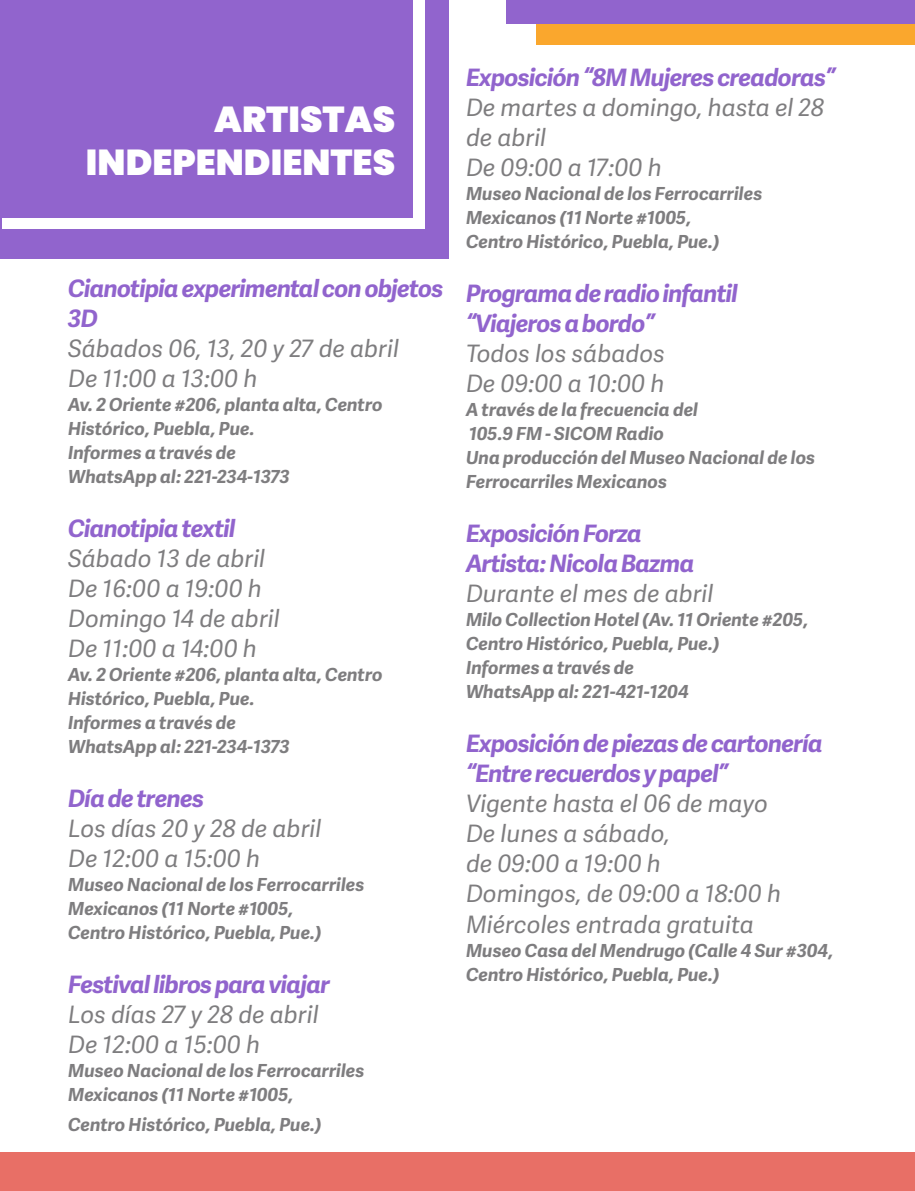
<style>
.page{position:relative;width:915px;height:1191px;background:#fff}
.page>*{position:absolute;margin:0;border:0;box-sizing:border-box;transform-origin:0 0}
.SUBS_T2{font:900 36px "Poppins";color:#fff}
.SUBS_T2-2{font:italic 24px/30px "Adelle Sans";color:#7e7d7f}
.SUBS_T2-3{font:italic 700 24px/30px "Adelle Sans";letter-spacing:-.03em;color:#9164cd}
.SUBS_T2-4{font:italic 700 18px/24px "Adelle Sans";color:#7e7d7f}
</style>
<div class="page">
<div style="left:0;top:1152px;width:914px;height:39px;background:#e86f66"></div>
<div style="left:536px;top:0;width:378px;height:45px;background:#faa72d"></div>
<div style="left:506px;top:0;width:408px;height:23px;background:#9164cd"></div>
<div style="left:0;top:0;width:449px;height:258px;background:#9164cd"></div>
<div style="left:2px;top:0;width:422px;height:228px;background:#fff"></div>
<div style="left:0;top:0;width:412px;height:218px;background:#9164cd"></div>
<p class="SUBS_T2" style="left:214px;top:99px;width:182px">ARTISTAS</p>
<p class="SUBS_T2" style="left:86px;top:141px;width:310px">INDEPENDIENTES</p>
<p class="SUBS_T2-3" style="left:68px;top:272px;width:377px">Cianotipia experimental con objetos<br>3D</p>
<p class="SUBS_T2-2" style="left:68px;top:332px;width:332px">Sábados 06, 13, 20 y 27 de abril</p>
<p class="SUBS_T2-2" style="left:68px;top:362px;width:191px">De 11:00 a 13:00 h</p>
<p class="SUBS_T2-4" style="left:68px;top:392px;width:316px">Av. 2 Oriente #206, planta alta, Centro<br>Histórico, Puebla, Pue.</p>
<p class="SUBS_T2-4" style="left:68px;top:440px;width:169px">Informes a través de</p>
<p class="SUBS_T2-4" style="left:68px;top:464px;width:223px">WhatsApp al: 221-234-1373</p>
<p class="SUBS_T2-3" style="left:68px;top:512px;width:169px">Cianotipia textil</p>
<p class="SUBS_T2-2" style="left:68px;top:542px;width:198px">Sábado 13 de abril</p>
<p class="SUBS_T2-2" style="left:68px;top:572px;width:195px">De 16:00 a 19:00 h</p>
<p class="SUBS_T2-2" style="left:68px;top:602px;width:213px">Domingo 14 de abril</p>
<p class="SUBS_T2-2" style="left:68px;top:632px;width:190px">De 11:00 a 14:00 h</p>
<p class="SUBS_T2-4" style="left:68px;top:662px;width:316px">Av. 2 Oriente #206, planta alta, Centro<br>Histórico, Puebla, Pue.</p>
<p class="SUBS_T2-4" style="left:68px;top:710px;width:169px">Informes a través de</p>
<p class="SUBS_T2-4" style="left:68px;top:734px;width:223px">WhatsApp al: 221-234-1373</p>
<p class="SUBS_T2-3" style="left:68px;top:782px;width:137px">Día de trenes</p>
<p class="SUBS_T2-2" style="left:68px;top:812px;width:254px">Los días 20 y 28 de abril</p>
<p class="SUBS_T2-2" style="left:68px;top:842px;width:193px">De 12:00 a 15:00 h</p>
<p class="SUBS_T2-4" style="left:68px;top:872px;width:298px">Museo Nacional de los Ferrocarriles<br>Mexicanos (11 Norte #1005,</p>
<p class="SUBS_T2-4" style="left:68px;top:920px;width:255px">Centro Histórico, Puebla, Pue.)</p>
<p class="SUBS_T2-3" style="left:68px;top:968px;width:263px">Festival libros para viajar</p>
<p class="SUBS_T2-2" style="left:68px;top:998px;width:252px">Los días 27 y 28 de abril</p>
<p class="SUBS_T2-2" style="left:68px;top:1028px;width:193px">De 12:00 a 15:00 h</p>
<p class="SUBS_T2-4" style="left:68px;top:1058px;width:298px">Museo Nacional de los Ferrocarriles<br>Mexicanos (11 Norte #1005,</p>
<p class="SUBS_T2-4" style="left:68px;top:1112px;width:255px">Centro Histórico, Puebla, Pue.)</p>
<p class="SUBS_T2-3" style="left:466px;top:62px;width:371px">Exposición “8M Mujeres creadoras”</p>
<p class="SUBS_T2-2" style="left:466px;top:92px;width:359px">De martes a domingo, hasta el 28 de abril</p>
<p class="SUBS_T2-2" style="left:466px;top:152px;width:197px">De 09:00 a 17:00 h</p>
<p class="SUBS_T2-4" style="left:466px;top:181px;width:298px">Museo Nacional de los Ferrocarriles<br>Mexicanos (11 Norte #1005,</p>
<p class="SUBS_T2-4" style="left:466px;top:229px;width:255px">Centro Histórico, Puebla, Pue.)</p>
<p class="SUBS_T2-3" style="left:466px;top:278px;width:273px">Programa de radio infantil</p>
<p class="SUBS_T2-3" style="left:466px;top:308px;width:190px">“Viajeros a bordo”</p>
<p class="SUBS_T2-2" style="left:466px;top:338px;width:200px">Todos los sábados</p>
<p class="SUBS_T2-2" style="left:466px;top:368px;width:200px">De 09:00 a 10:00 h</p>
<p class="SUBS_T2-4" style="left:466px;top:397px;width:233px">A través de la frecuencia del</p>
<p class="SUBS_T2-4" style="left:469px;top:421px;width:196px">105.9 FM - SICOM Radio</p>
<p class="SUBS_T2-4" style="left:466px;top:445px;width:350px">Una producción del Museo Nacional de los<br>Ferrocarriles Mexicanos</p>
<p class="SUBS_T2-3" style="left:466px;top:518px;width:177px">Exposición Forza</p>
<p class="SUBS_T2-3" style="left:466px;top:548px;width:230px">Artista: Nicola Bazma</p>
<p class="SUBS_T2-2" style="left:466px;top:578px;width:249px">Durante el mes de abril</p>
<p class="SUBS_T2-4" style="left:466px;top:607px;width:344px">Milo Collection Hotel (Av. 11 Oriente #205,<br>Centro Histórico, Puebla, Pue.)</p>
<p class="SUBS_T2-4" style="left:466px;top:655px;width:169px">Informes a través de</p>
<p class="SUBS_T2-4" style="left:466px;top:679px;width:224px">WhatsApp al: 221-421-1204</p>
<p class="SUBS_T2-3" style="left:466px;top:728px;width:358px">Exposición de piezas de cartonería “Entre recuerdos y papel”</p>
<p class="SUBS_T2-2" style="left:466px;top:788px;width:303px">Vigente hasta el 06 de mayo</p>
<p class="SUBS_T2-2" style="left:466px;top:818px;width:205px">De lunes a sábado,</p>
<p class="SUBS_T2-2" style="left:466px;top:848px;width:196px">de 09:00 a 19:00 h</p>
<p class="SUBS_T2-2" style="left:466px;top:878px;width:316px">Domingos, de 09:00 a 18:00 h</p>
<p class="SUBS_T2-2" style="left:466px;top:908px;width:289px">Miércoles entrada gratuita</p>
<p class="SUBS_T2-4" style="left:466px;top:937px;width:369px">Museo Casa del Mendrugo (Calle 4 Sur #304,<br>Centro Histórico, Puebla, Pue.)</p>
</div>
